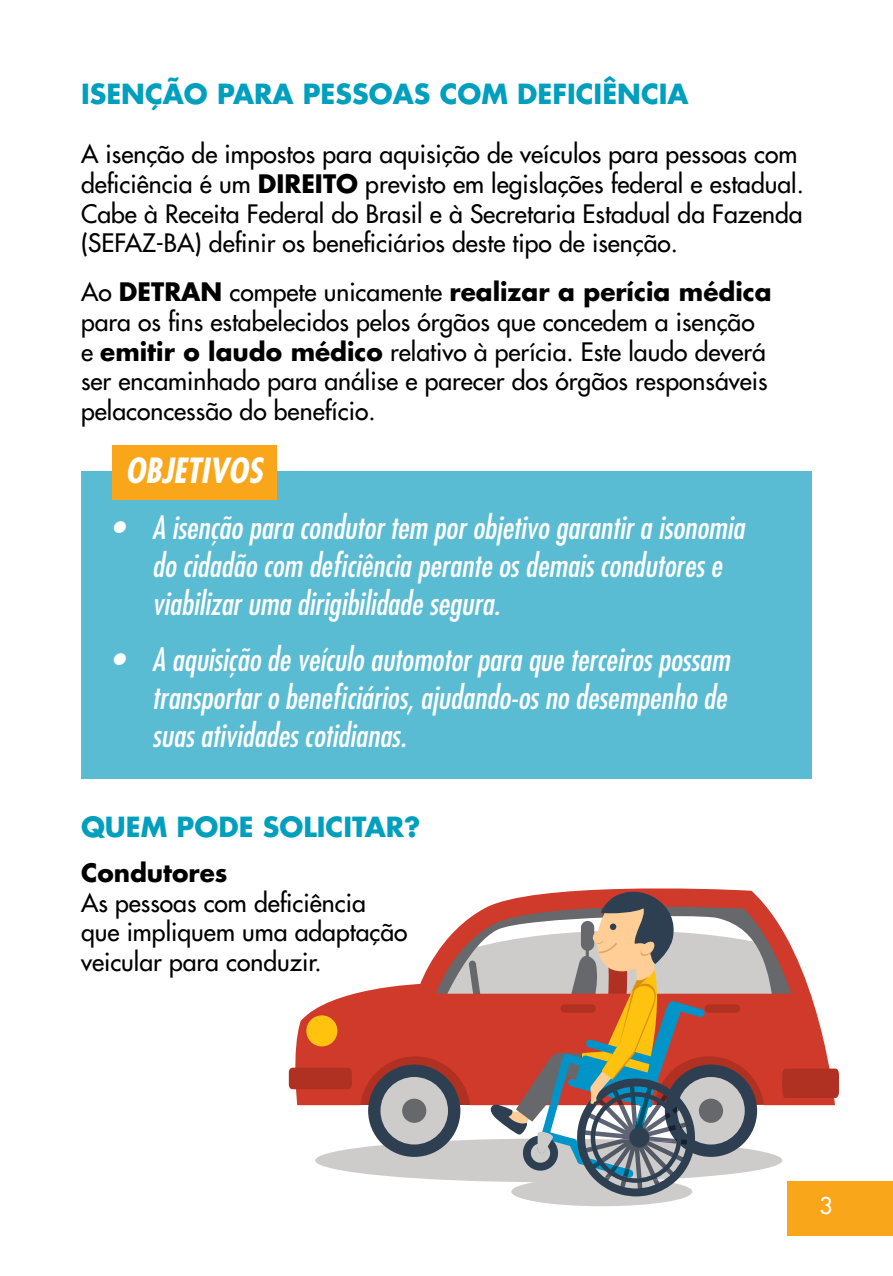
<style>
.page{position:relative;width:893px;height:1276px;background:#fff}
.page>*{position:absolute;margin:0;border:0;box-sizing:border-box;transform-origin:0 0}
.t1{font:italic 700 condensed 33.75px "Futura";color:#fff}
.t2{font:italic condensed 31.5px/37.8px "Futura";color:#fff}
.t3{font:700 27px "Futura";color:#009fbe}
.t4{font:24.75px/29.7px "Futura";color:#000}
.t5{font:700 24.75px "Futura";color:#000}
.t6{font:22.5px "Futura";color:#fff}
.s1{font-weight:700}
</style>
<div class="page">
<div style="left:787px;top:1181px;width:106px;height:54px;background:#faa61a"></div>
<div style="left:81px;top:470px;width:731px;height:308px;background:#5abcd3"></div>
<div style="left:112px;top:445px;width:164px;height:54px;background:#faa61a"></div>
<div style="left:315px;top:1138px;width:467px;height:44px;background:#cdcccb;border-radius:50%"></div>
<div style="left:368px;top:1064px;width:92px;height:93px;background:#2e3f51;border-radius:50%"></div>
<div style="left:380px;top:1077px;width:68px;height:67px;background:#cdcccb;border-radius:50%"></div>
<div style="left:402px;top:1098px;width:24px;height:24px;background:#67686b;border-radius:50%"></div>
<svg style="left:291px;top:984px;width:127px;height:121px;fill:#cf3a2b"></svg>
<div style="left:306px;top:1015px;width:31px;height:31px;background:#ffc20e;border-radius:50%"></div>
<div style="left:289px;top:1067px;width:63px;height:22px;background:#b03021;border-radius:4px"></div>
<div style="left:511px;top:1177px;width:181px;height:29px;background:#cdcccb;border-radius:50%"></div>
<svg style="left:418px;top:888px;width:421px;height:308px"></svg>
<p class="t3" style="left:81px;top:75px;width:30px">ISENÇÃO</p>
<p class="t3" style="left:217px;top:75px;width:105px">PARA PESSO</p>
<p class="t3" style="left:393px;top:75px;width:71px">AS COM</p>
<p class="t3" style="left:517px;top:75px;width:117px">DEFICIÊNCI</p>
<p class="t3" style="left:668px;top:75px;width:23px">A</p>
<p class="t4" style="left:81px;top:139px;width:718px">A isenção de impostos para aquisição de veículos para pessoas com deficiência é um <span class="s1">DI REITO</span></p>
<p class="t4" style="left:81px;top:169px;width:724px;text-align:justify;text-indent:284px">previsto em legislações federal e estadual.<br>Cabe à Receita Federal do Brasil e à Secretaria Estadual da Fazenda (SEFAZ-BA) definir os beneficiários deste tipo de isenção.</p>
<p class="t4" style="left:81px;top:277px;width:692px">Ao <span class="s1">DETRAN</span> compete unicamente <span class="s1">REALIZAR A PERÍCIA MÉDICA </span>para os fins estabelecidos pelos órgãos que concedem a isenção e <span class="s1">EMITIR O LAUDO MÉDICO</span> relativo à perícia. Este laudo deverá ser encaminhado para análise e parecer dos órgãos responsáveis pelaconcessão do benefício.</p>
<h1 class="t1" style="left:126px;top:450px;width:139px">OBJETIVOS</h1>
<p class="t2" style="left:152px;top:508px;width:594px;text-indent:-41px">• A isenção para condutor tem por objetivo garantir a isonomia do cidadão com deficiência perante os demais condutores e viabilizar uma dirigibilidade segura.</p>
<p class="t2" style="left:152px;top:640px;width:579px;text-align:justify;text-indent:-41px">• A aquisição de veículo automotor para que terceiros possam transportar o beneficiários, ajudando-os no desempenho de suas atividades cotidianas.</p>
<p class="t3" style="left:81px;top:809px;width:116px">QUEM PODE</p>
<p class="t3" style="left:263px;top:809px;width:67px">SOLICIT</p>
<p class="t3" style="left:365px;top:809px;width:57px">AR?</p>
<p class="t5" style="left:81px;top:856px;width:148px">CONDUTORES</p>
<p class="t4" style="left:81px;top:887px;width:328px">As pessoas com deficiência que impliquem uma adaptação veicular para conduzir.</p>
<p class="t6" style="left:819px;top:1191px;width:15px">3</p>
</div>
